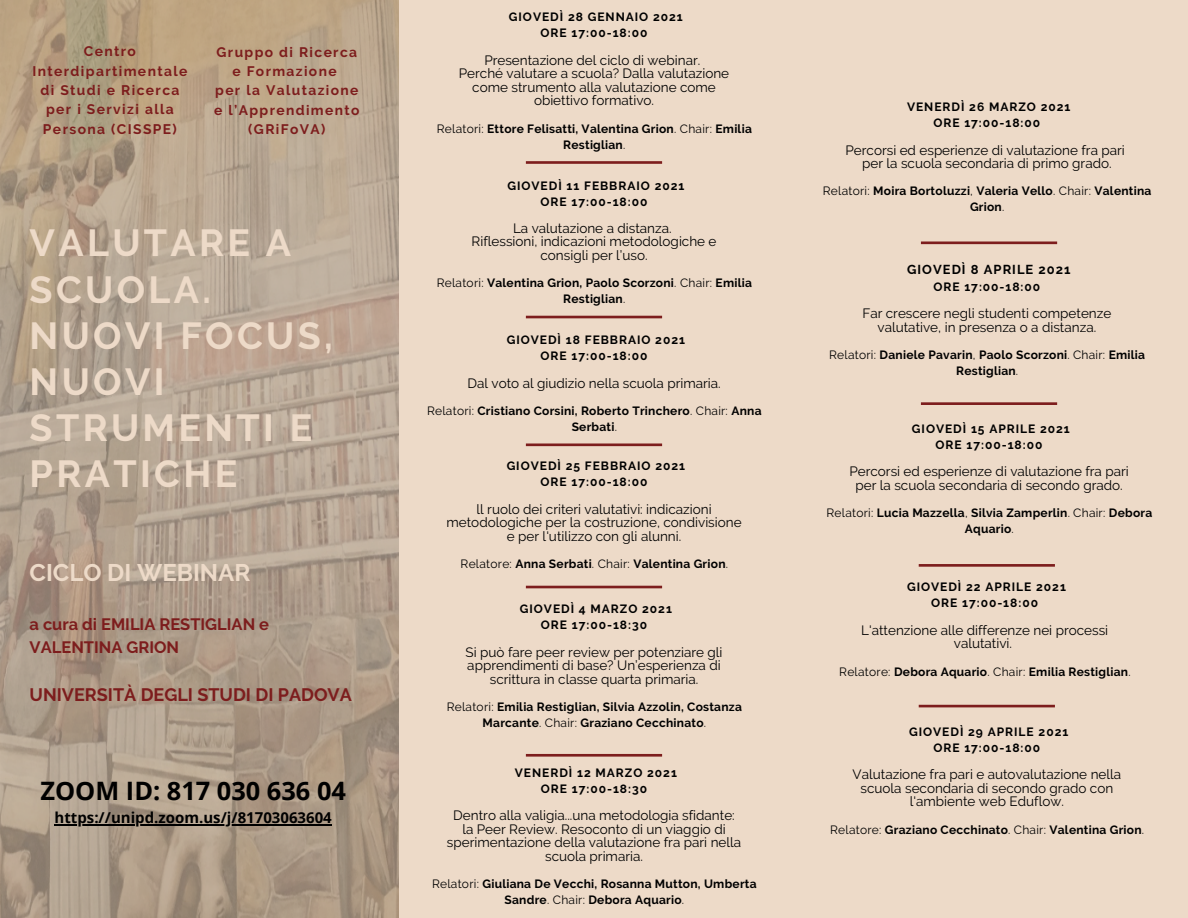
<style>
.page{position:relative;width:1188px;height:918px;background:#eddac8}
.page>*{position:absolute;margin:0;border:0;box-sizing:border-box;transform-origin:0 0}
.t1{font:700 37.65px/46.2px "Raleway";letter-spacing:.09em;color:#eddac8}
.t2{font:700 25.35px "Open Sans";color:#000}
.t3{font:700 24px "Raleway";color:#eddac8}
.t4{font:700 18px "Raleway";color:#7d1d1d}
.t5{font:700 16.5px "Raleway";color:#7d1d1d}
.t6{font:700 15px "Open Sans";color:#000}
.t7{font:700 13.8px/19.2px "Raleway";letter-spacing:.1em;color:#7d1d1d;text-align:center}
.t8{font:13.5px/13.5px "Raleway";color:#000;text-align:center}
.t9{font:700 12.9px "Raleway";letter-spacing:.08em;color:#000}
.t10{font:700 12px/16px "Raleway";letter-spacing:.02em;color:#000;text-align:center}
.t11{font:700 12px "Raleway";letter-spacing:.08em;color:#000}
.s1{font-weight:400}
</style>
<div class="page">
<img style="left:0;top:0;width:399px;height:918px">
<svg style="left:526px;top:161px;width:136px;height:3px"></svg>
<svg style="left:526px;top:316px;width:136px;height:2px"></svg>
<svg style="left:526px;top:443px;width:136px;height:3px"></svg>
<svg style="left:526px;top:586px;width:136px;height:2px"></svg>
<svg style="left:526px;top:754px;width:136px;height:3px"></svg>
<svg style="left:921px;top:241px;width:136px;height:3px"></svg>
<svg style="left:921px;top:402px;width:136px;height:3px"></svg>
<svg style="left:919px;top:564px;width:136px;height:3px"></svg>
<svg style="left:919px;top:705px;width:136px;height:2px"></svg>
<hr style="left:55px;top:824px;width:277px;height:1px;background:#000">
<p class="t7" style="left:32px;top:42px;width:157px">Centro<br>Interdipartimentale di Studi e Ricerca</p>
<p class="t7" style="left:43px;top:100px;width:135px;text-align:left">per i Servizi alla<br>Persona (CISSPE)</p>
<p class="t7" style="left:217px;top:43px;width:142px">Gruppo di Ricerca e Formazione</p>
<p class="t7" style="left:214px;top:81px;width:147px">per la Valutazione e l’Apprendimento (GRiFoVA)</p>
<p class="t1" style="left:30px;top:220px;width:305px">VALUTARE A<br>SCUOLA.<br>NUOVI FOCUS,<br>NUOVI<br>STRUMENTI E<br>PRATICHE</p>
<p class="t3" style="left:30px;top:558px;width:222px">CICLO DI WEBINAR</p>
<p class="t5" style="left:30px;top:615px;width:241px">a cura di EMILIA RESTIGLIAN e</p>
<p class="t5" style="left:30px;top:637px;width:151px">VALENTINA GRION</p>
<p class="t4" style="left:30px;top:684px;width:324px">UNIVERSITÀ DEGLI STUDI DI PADOVA</p>
<p class="t2" style="left:40px;top:773px;width:307px">ZOOM ID: 817 030 636 04</p>
<p class="t6" style="left:55px;top:807px;width:279px">https://unipd.zoom.us/j/81703063604</p>
<p class="t11" style="left:509px;top:10px;width:175px">GIOVEDÌ 28 GENNAIO 2021</p>
<p class="t11" style="left:541px;top:26px;width:108px">ORE 17:00-18:00</p>
<p class="t8" style="left:484px;top:53px;width:217px">Presentazione del ciclo di webinar.</p>
<p class="t8" style="left:459px;top:67px;width:272px">Perché valutare a scuola? Dalla valutazione come strumento alla valutazione come obiettivo formativo.</p>
<p class="t10" style="left:437px;top:120px;width:317px"><span class="s1">Relatori:</span> Ettore Felisatti, Valentina Grion<span class="s1">. Chair:</span> Emilia<br>Restiglian<span class="s1">.</span></p>
<p class="t11" style="left:507px;top:178px;width:178px">GIOVEDÌ 11 FEBBRAIO 2021</p>
<p class="t11" style="left:541px;top:194px;width:108px">ORE 17:00-18:00</p>
<p class="t8" style="left:513px;top:221px;width:160px">La valutazione a distanza.</p>
<p class="t8" style="left:472px;top:235px;width:246px">Riflessioni, indicazioni metodologiche e consigli per l’uso.</p>
<p class="t10" style="left:437px;top:275px;width:317px"><span class="s1">Relatori:</span> Valentina Grion, Paolo Scorzoni<span class="s1">. Chair:</span> Emilia<br>Restiglian<span class="s1">.</span></p>
<p class="t11" style="left:507px;top:333px;width:180px">GIOVEDÌ 18 FEBBRAIO 2021</p>
<p class="t11" style="left:541px;top:349px;width:108px">ORE 17:00-18:00</p>
<p class="t8" style="left:467px;top:376px;width:255px">Dal voto al giudizio nella scuola primaria.</p>
<p class="t10" style="left:427px;top:403px;width:336px"><span class="s1">Relatori:</span> Cristiano Corsini, Roberto Trinchero<span class="s1">. Chair:</span> Anna<br>Serbati<span class="s1">.</span></p>
<p class="t11" style="left:507px;top:459px;width:180px">GIOVEDÌ 25 FEBBRAIO 2021</p>
<p class="t11" style="left:541px;top:475px;width:108px">ORE 17:00-18:00</p>
<p class="t8" style="left:446px;top:502px;width:297px">ll ruolo dei criteri valutativi: indicazioni metodologiche per la costruzione, condivisione e per l'utilizzo con gli alunni.</p>
<p class="t10" style="left:461px;top:556px;width:269px"><span class="s1">Relatore:</span> Anna Serbati<span class="s1">. Chair:</span> Valentina Grion<span class="s1">.</span></p>
<p class="t11" style="left:520px;top:602px;width:154px">GIOVEDÌ 4 MARZO 2021</p>
<p class="t11" style="left:541px;top:618px;width:108px">ORE 17:00-18:30</p>
<p class="t8" style="left:466px;top:645px;width:258px">Si può fare peer review per potenziare gli apprendimenti di base? Un’esperienza di scrittura in classe quarta primaria.</p>
<p class="t10" style="left:447px;top:699px;width:297px"><span class="s1">Relatori:</span> Emilia Restiglian, Silvia Azzolin, Costanza<br>Marcante<span class="s1">. Chair:</span> Graziano Cecchinato<span class="s1">.</span></p>
<p class="t11" style="left:515px;top:765px;width:164px">VENERDÌ 12 MARZO 2021</p>
<p class="t11" style="left:541px;top:781px;width:108px">ORE 17:00-18:30</p>
<p class="t8" style="left:447px;top:809px;width:296px">Dentro alla valigia...una metodologia sfidante: la Peer Review. Resoconto di un viaggio di sperimentazione della valutazione fra pari nella scuola primaria.</p>
<p class="t10" style="left:432px;top:876px;width:326px"><span class="s1">Relatori:</span> Giuliana De Vecchi, Rosanna Mutton, Umberta<br>Sandre<span class="s1">. Chair:</span> Debora Aquario<span class="s1">.</span></p>
<p class="t11" style="left:907px;top:100px;width:165px">VENERDÌ 26 MARZO 2021</p>
<p class="t11" style="left:933px;top:116px;width:108px">ORE 17:00-18:00</p>
<p class="t8" style="left:846px;top:143px;width:281px">Percorsi ed esperienze di valutazione fra pari</p>
<p class="t8" style="left:862px;top:157px;width:251px">per la scuola secondaria di primo grado.</p>
<p class="t10" style="left:823px;top:183px;width:330px"><span class="s1">Relatori:</span> Moira Bortoluzzi<span class="s1">,</span> Valeria Vello<span class="s1">. Chair:</span> Valentina<br>Grion<span class="s1">.</span></p>
<p class="t9" style="left:907px;top:262px;width:165px">GIOVEDÌ 8 APRILE 2021</p>
<p class="t11" style="left:933px;top:280px;width:108px">ORE 17:00-18:00</p>
<p class="t8" style="left:862px;top:307px;width:250px">Far crescere negli studenti competenze valutative, in presenza o a distanza.</p>
<p class="t10" style="left:829px;top:347px;width:317px"><span class="s1">Relatori:</span> Daniele Pavarin<span class="s1">,</span> Paolo Scorzoni<span class="s1">. Chair:</span> Emilia<br>Restiglian<span class="s1">.</span></p>
<p class="t11" style="left:912px;top:422px;width:159px">GIOVEDÌ 15 APRILE 2021</p>
<p class="t11" style="left:936px;top:438px;width:108px">ORE 17:00-18:00</p>
<p class="t8" style="left:849px;top:465px;width:281px">Percorsi ed esperienze di valutazione fra pari per la scuola secondaria di secondo grado.</p>
<p class="t10" style="left:827px;top:505px;width:327px"><span class="s1">Relatori:</span> Lucia Mazzella<span class="s1">,</span> Silvia Zamperlin<span class="s1">. Chair:</span> Debora<br>Aquario<span class="s1">.</span></p>
<p class="t11" style="left:907px;top:580px;width:160px">GIOVEDÌ 22 APRILE 2021</p>
<p class="t11" style="left:931px;top:596px;width:108px">ORE 17:00-18:00</p>
<p class="t8" style="left:861px;top:623px;width:249px">L'attenzione alle differenze nei processi</p>
<p class="t8" style="left:954px;top:637px;width:60px">valutativi.</p>
<p class="t10" style="left:839px;top:663px;width:293px"><span class="s1">Relatore:</span> Debora Aquario<span class="s1">. Chair:</span> Emilia Restiglian<span class="s1">.</span></p>
<p class="t11" style="left:909px;top:725px;width:161px">GIOVEDÌ 29 APRILE 2021</p>
<p class="t11" style="left:933px;top:741px;width:108px">ORE 17:00-18:00</p>
<p class="t8" style="left:853px;top:768px;width:270px">Valutazione fra pari e autovalutazione nella scuola secondaria di secondo grado con l'ambiente web Eduflow.</p>
<p class="t10" style="left:830px;top:821px;width:316px"><span class="s1">Relatore:</span> Graziano Cecchinato<span class="s1">. Chair:</span> Valentina Grion<span class="s1">.</span></p>
</div>
